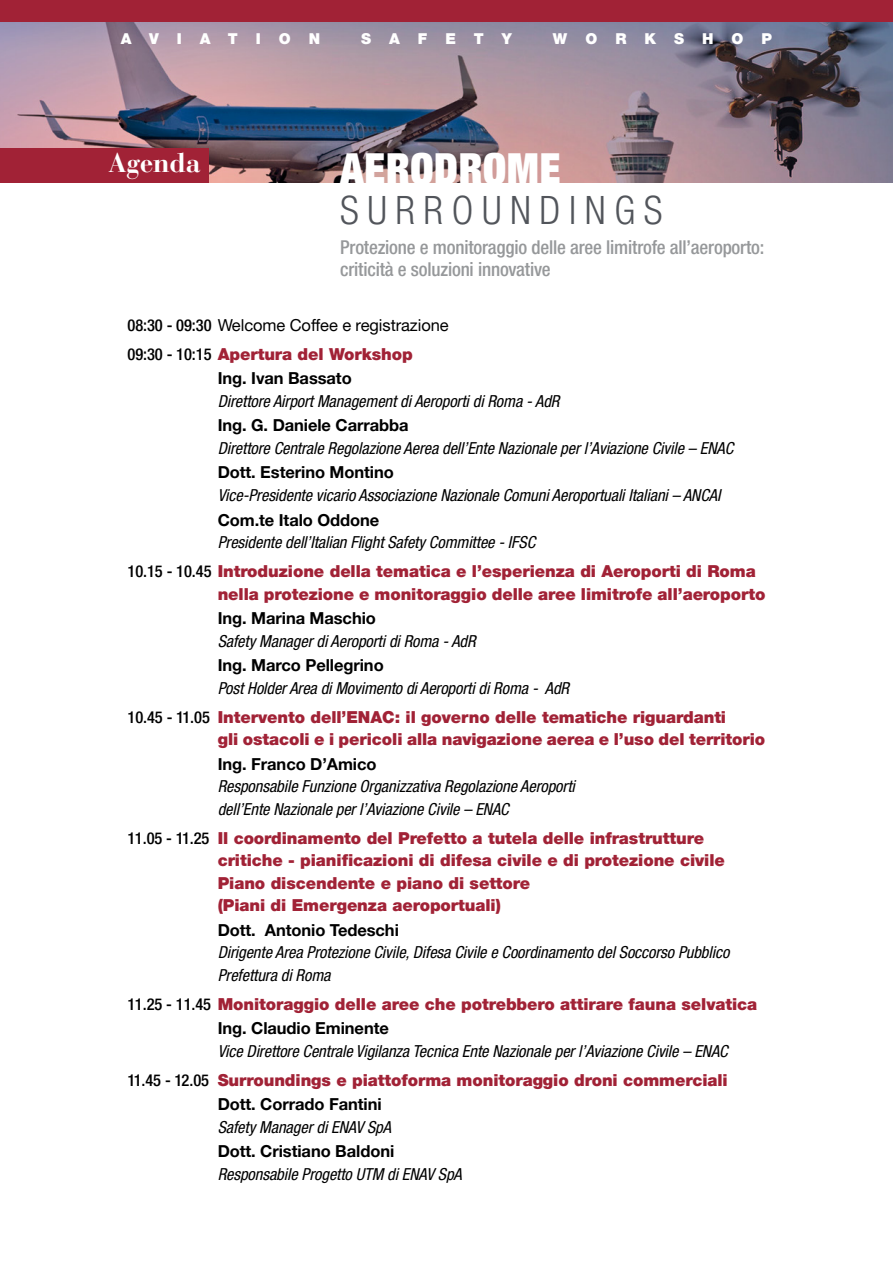
<style>
.page{position:relative;width:893px;height:1263px;background:#fff}
.page>*{position:absolute;margin:0;border:0;box-sizing:border-box;transform-origin:0 0}
.t1{font:900 condensed 42.75px "Helvetica Neue LT Std";letter-spacing:.015em;color:#fff}
.t2{font:300 condensed 39px "Helvetica Neue LT Std";letter-spacing:.22em;color:#52555b}
.t3{font:700 27px "Bauer Bodoni";letter-spacing:-.005em;color:#fff}
.t4{font:500 condensed 19.05px/22.5px "Helvetica Neue LT Std";letter-spacing:-.01em;color:#96989a}
.t5{font:italic condensed 16.5px/22.5px "Helvetica Neue LT Std";letter-spacing:-.005em;color:#000}
.t6{font:900 16.5px/22.5px "Helvetica Neue LT Std";letter-spacing:-.005em;color:#a12236}
.t7{font:700 16.5px "Helvetica Neue LT Std";letter-spacing:-.005em;color:#000}
.t8{font:16.5px/28.8px "Helvetica Neue LT Std";letter-spacing:-.005em;color:#000}
.t9{font:900 15px "Helvetica Neue LT Std";letter-spacing:1.2em;color:#fff}
.s1{font-weight:500;font-stretch:condensed}
.s2{font-weight:900;color:#a12236}
.s3{font-weight:400;font-style:italic;font-stretch:condensed;color:#000}
.s4{font-weight:500;font-stretch:condensed;color:#000}
.s5{font-weight:700;color:#000}
.s6{font-weight:500;font-style:normal}
.s7{font-weight:900;font-style:normal;font-stretch:normal;color:#a12236}
</style>
<div class="page">
<img style="left:0;top:21px;width:893px;height:162px">
<div style="left:0;top:149px;width:208px;height:34px;background:#a12236"></div>
<div style="left:0;top:0;width:893px;height:21px;background:#a12236"></div>
<p class="t9" style="left:121px;top:29px;width:201px">AVIATION</p>
<p class="t9" style="left:361px;top:29px;width:152px">SAFETY</p>
<p class="t9" style="left:553px;top:29px;width:221px">WORKSHOP</p>
<h3 class="t3" style="left:109px;top:146px;width:94px">Agenda</h3>
<h1 class="t1" style="left:340px;top:141px;width:222px">AERODROME</h1>
<h2 class="t2" style="left:340px;top:188px;width:324px">SURROUNDINGS</h2>
<p class="t4" style="left:340px;top:236px;width:426px">Protezione e monitoraggio delle aree limitrofe all’aeroporto: criticità e soluzioni innovative</p>
<p class="t8" style="left:128px;top:310px;width:323px"><span class="s1">08:30 - 09:30</span> Welcome Coffee e registrazione<br><span class="s1">09:30 - 10:15</span> <span class="s2">Apertura del Workshop</span></p>
<p class="t7" style="left:218px;top:368px;width:136px">Ing. Ivan Bassato</p>
<p class="t5" style="left:218px;top:390px;width:343px">Direttore Airport Management di Aeroporti di Roma - AdR</p>
<p class="t7" style="left:218px;top:415px;width:192px">Ing. G. Daniele Carrabba</p>
<p class="t5" style="left:218px;top:437px;width:517px">Direttore Centrale Regolazione Aerea dell’Ente Nazionale per l’Aviazione Civile – ENAC</p>
<p class="t7" style="left:218px;top:462px;width:178px">Dott. Esterino Montino</p>
<p class="t5" style="left:218px;top:484px;width:504px">Vice-Presidente vicario Associazione Nazionale Comuni Aeroportuali Italiani – ANCAI</p>
<p class="t7" style="left:218px;top:509px;width:163px">Com.te Italo Oddone</p>
<p class="t6" style="left:128px;top:528px;width:630px;line-height:28.8px;text-indent:90px"><span class="s3">Presidente dell’Italian Flight Safety Committee - IFSC<br></span><span class="s4">10.15 - 10.45</span> Introduzione della tematica e l’esperienza di Aeroporti di Roma</p>
<p class="t6" style="left:218px;top:582px;width:549px">nella protezione e monitoraggio delle aree limitrofe all’aeroporto</p>
<p class="t7" style="left:218px;top:608px;width:160px">Ing. Marina Maschio</p>
<p class="t5" style="left:218px;top:630px;width:259px">Safety Manager di Aeroporti di Roma - AdR</p>
<p class="t7" style="left:218px;top:655px;width:168px">Ing. Marco Pellegrino</p>
<p class="t6" style="left:128px;top:673px;width:600px;line-height:29px;text-indent:90px"><span class="s3">Post Holder Area di Movimento di Aeroporti di Roma - AdR<br></span><span class="s4">10.45 - 11.05</span> Intervento dell’ENAC: il governo delle tematiche riguardanti</p>
<p class="t6" style="left:218px;top:728px;width:549px">gli ostacoli e i pericoli alla navigazione aerea e l’uso del territorio</p>
<p class="t7" style="left:218px;top:754px;width:160px">Ing. Franco D’Amico</p>
<p class="t5" style="left:218px;top:775px;width:359px">Responsabile Funzione Organizzativa Regolazione Aeroporti dell’Ente Nazionale per l’Aviazione Civile – ENAC</p>
<p class="t6" style="left:218px;top:826px;width:509px;text-indent:-90px"><span class="s4">11.05 - 11.25</span> Il coordinamento del Prefetto a tutela delle infrastrutture critiche - pianificazioni di difesa civile e di protezione civile Piano discendente e piano di settore<br>(Piani di Emergenza aeroportuali)</p>
<p class="t7" style="left:218px;top:920px;width:183px">Dott. Antonio Tedeschi</p>
<p class="t5" style="left:218px;top:942px;width:513px">Dirigente Area Protezione Civile, Difesa Civile e Coordinamento del Soccorso Pubblico<br>Prefettura di Roma</p>
<p class="t6" style="left:218px;top:991px;width:541px;line-height:24.6px;text-indent:-90px"><span class="s4">11.25 - 11.45</span> Monitoraggio delle aree che potrebbero attirare fauna selvatica<br><span class="s5">Ing. Claudio Eminente</span></p>
<p class="t5" style="left:128px;top:1037px;width:602px;line-height:28.8px;text-align:right">Vice Direttore Centrale Vigilanza Tecnica Ente Nazionale per l’Aviazione Civile – ENAC<br><span class="s6">11.45 - 12.05</span> <span class="s7">Surroundings e piattoforma monitoraggio droni commerciali</span></p>
<p class="t7" style="left:218px;top:1094px;width:165px">Dott. Corrado Fantini</p>
<p class="t5" style="left:218px;top:1116px;width:175px">Safety Manager di ENAV SpA</p>
<p class="t7" style="left:218px;top:1141px;width:178px">Dott. Cristiano Baldoni</p>
<p class="t5" style="left:218px;top:1163px;width:246px">Responsabile Progetto UTM di ENAV SpA</p>
</div>
